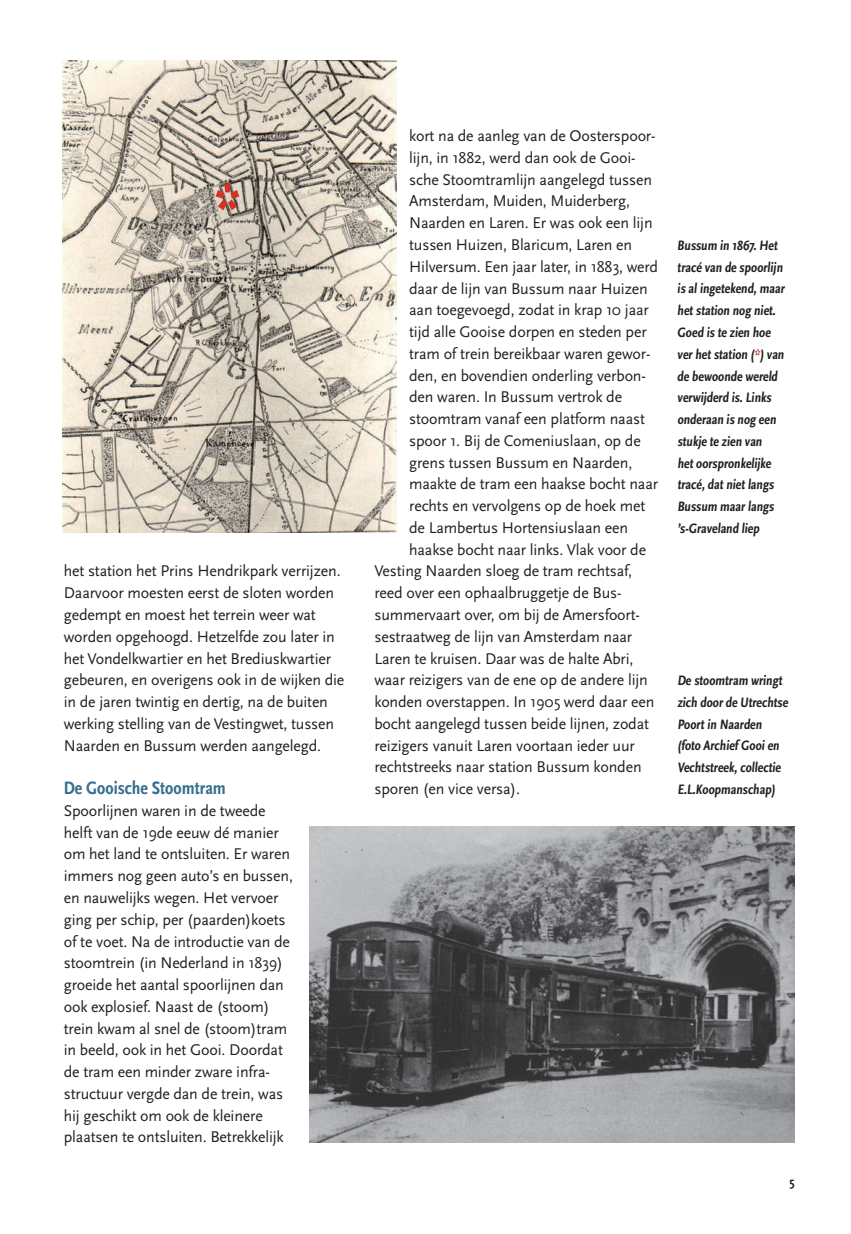
<style>
.page{position:relative;width:851px;height:1234px;background:#fff}
.page>*{position:absolute;margin:0;border:0;box-sizing:border-box;transform-origin:0 0}
.t1{font:700 condensed 61.35px "Scala Sans Pro";color:#cf3527}
.t2{font:700 condensed 18.75px "Scala Sans Pro";color:#386e8f}
.t3{font:16.2px/21.8px "Scala Sans Pro";letter-spacing:-.01em;color:#231f20}
.t4{font:700 condensed 14.25px/21.8px "Scala Sans Pro";color:#231f20}
.t5{font:700 12.75px "Scala Sans Pro";color:#231f20}
.s1{color:#cf3527}
</style>
<div class="page">
<img style="left:63px;top:60px;width:333px;height:473px">
<img style="left:310px;top:826px;width:484px;height:315px">
<h1 class="t1" style="left:214px;top:170px;width:28px">*</h1>
<p class="t3" style="left:64px;top:560px;width:282px">het station het Prins Hendrikpark verrijzen.<br>Daarvoor moesten eerst de sloten worden gedempt en moest het terrein weer wat worden opgehoogd. Hetzelfde zou later in het Vondelkwartier en het Brediuskwartier gebeuren, en overigens ook in de wijken die in de jaren twintig en dertig, na de buiten werking stelling van de Vestingwet, tussen Naarden en Bussum werden aangelegd.</p>
<p class="t2" style="left:64px;top:777px;width:163px">De Gooische Stoomtram</p>
<p class="t3" style="left:64px;top:799px;width:231px">Spoorlijnen waren in de tweede helft van de 19de eeuw dé manier om het land te ontsluiten. Er waren immers nog geen auto’s en bussen, en nauwelijks wegen. Het vervoer ging per schip, per (paarden)koets of te voet. Na de introductie van de stoomtrein (in Nederland in 1839) groeide het aantal spoorlijnen dan ook explosief. Naast de (stoom) trein kwam al snel de (stoom)tram in beeld, ook in het Gooi. Doordat de tram een minder zware infra&shy;structuur vergde dan de trein, was hij geschikt om ook de kleinere plaatsen te ontsluiten. Betrekkelijk</p>
<p class="t3" style="left:409px;top:125px;width:248px">kort na de aanleg van de Oosterspoor-</p>
<p class="t3" style="left:409px;top:147px;width:228px">lijn, in 1882, werd dan ook de Gooi-</p>
<p class="t3" style="left:409px;top:168px;width:244px">sche Stoomtramlijn aangelegd tussen</p>
<p class="t3" style="left:409px;top:190px;width:222px">Amsterdam, Muiden, Muiderberg,</p>
<p class="t3" style="left:409px;top:212px;width:245px">Naarden en Laren. Er was ook een lijn</p>
<p class="t3" style="left:409px;top:234px;width:224px">tussen Huizen, Blaricum, Laren en</p>
<p class="t3" style="left:409px;top:255px;width:250px">Hilversum. Een jaar later, in 1883, werd</p>
<p class="t3" style="left:409px;top:277px;width:240px">daar de lijn van Bussum naar Huizen</p>
<p class="t3" style="left:409px;top:299px;width:241px">aan toegevoegd, zodat in krap 10 jaar</p>
<p class="t3" style="left:409px;top:321px;width:239px">tijd alle Gooise dorpen en steden per</p>
<p class="t3" style="left:409px;top:342px;width:243px">tram of trein bereikbaar waren gewor-</p>
<p class="t3" style="left:409px;top:364px;width:238px">den, en bovendien onderling verbon-</p>
<p class="t3" style="left:409px;top:386px;width:214px">den waren. In Bussum vertrok de</p>
<p class="t3" style="left:409px;top:408px;width:237px">stoomtram vanaf een platform naast</p>
<p class="t3" style="left:409px;top:429px;width:233px">spoor 1. Bij de Comeniuslaan, op de</p>
<p class="t3" style="left:409px;top:451px;width:224px">grens tussen Bussum en Naarden,</p>
<p class="t3" style="left:409px;top:473px;width:250px">maakte de tram een haakse bocht naar</p>
<p class="t3" style="left:409px;top:495px;width:237px">rechts en vervolgens op de hoek met</p>
<p class="t3" style="left:409px;top:516px;width:220px">de Lambertus Hortensiuslaan een</p>
<p class="t3" style="left:409px;top:538px;width:238px">haakse bocht naar links. Vlak voor de</p>
<p class="t3" style="left:374px;top:560px;width:259px">Vesting Naarden sloeg de tram rechtsaf,</p>
<p class="t3" style="left:374px;top:582px;width:248px">reed over een ophaalbruggetje de Bus-</p>
<p class="t3" style="left:374px;top:603px;width:267px">summervaart over, om bij de Amersfoort-</p>
<p class="t3" style="left:374px;top:625px;width:259px">sestraatweg de lijn van Amsterdam naar</p>
<p class="t3" style="left:374px;top:647px;width:260px">Laren te kruisen. Daar was de halte Abri,</p>
<p class="t3" style="left:374px;top:669px;width:275px">waar reizigers van de ene op de andere lijn</p>
<p class="t3" style="left:374px;top:690px;width:281px">konden overstappen. In 1905 werd daar een</p>
<p class="t3" style="left:374px;top:712px;width:276px">bocht aangelegd tussen beide lijnen, zodat</p>
<p class="t3" style="left:374px;top:734px;width:262px">reizigers vanuit Laren voortaan ieder uur</p>
<p class="t3" style="left:374px;top:756px;width:269px">rechtstreeks naar station Bussum konden</p>
<p class="t3" style="left:374px;top:777px;width:147px">sporen (en vice versa).</p>
<p class="t4" style="left:677px;top:234px;width:110px">Bussum in 1867. Het tracé van de spoorlijn is al ingetekend, maar het station nog niet.<br>Goed is te zien hoe ver het station (<span class="s1">*</span>) van de bewoonde wereld verwijderd is. Links onderaan is nog een stukje te zien van<br>het oorspronkelijke tracé, dat niet langs<br>Bussum maar langs ’s-Graveland liep</p>
<p class="t4" style="left:677px;top:669px;width:114px">De stoomtram wringt zich door de Utrechtse<br>Poort in Naarden (foto Archief Gooi en<br>Vechtstreek, collectie<br>E.L.Koopmanschap)</p>
<p class="t5" style="left:789px;top:1174px;width:7px">5</p>
</div>
